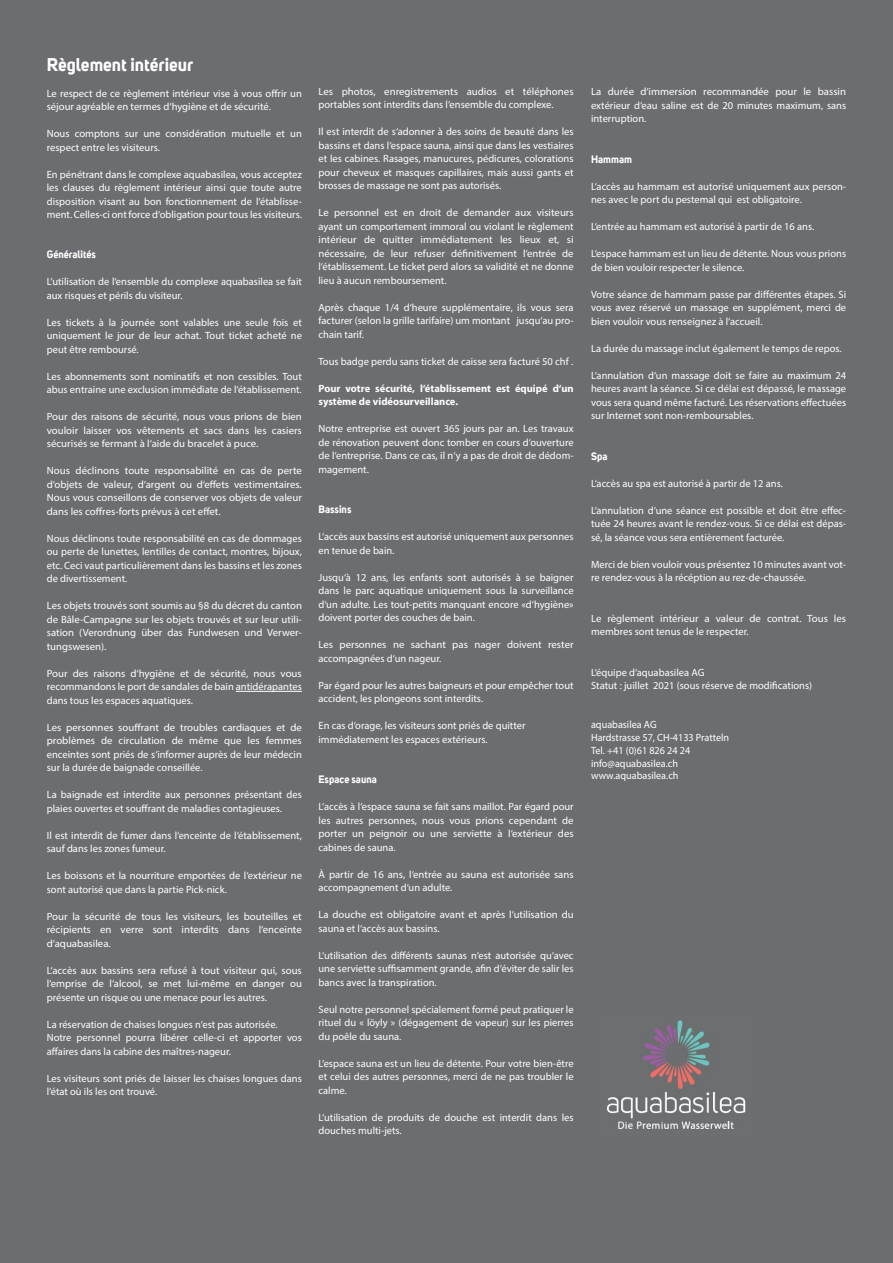
<style>
.page{position:relative;width:893px;height:1263px;background:#6c6d70}
.page>*{position:absolute;margin:0;border:0;box-sizing:border-box;transform-origin:0 0}
.t1{font:700 18px "Uni Sans";color:#fff}
.t2{font:10.5px/13.5px "Myriad Pro";color:#fff;text-align:justify}
.t3{font:700 10.5px/13.5px "Myriad Pro";color:#fff}
.t4{font:700 10.5px "Uni Sans";color:#fff}
</style>
<div class="page">
<hr style="left:236px;top:691px;width:66px;height:1px;background:#fff">
<img style="left:606px;top:1020px;width:140px;height:109px">
<p class="t1" style="left:47px;top:54px;width:148px">Règlement intérieur</p>
<p class="t2" style="left:47px;top:86px;width:257px">Le respect de ce règlement intérieur vise à vous offrir un séjour agréable en termes d‘hygiène et de sécurité.</p>
<p class="t2" style="left:47px;top:127px;width:257px">Nous comptons sur une considération mutuelle et un respect entre les visiteurs.</p>
<p class="t2" style="left:47px;top:167px;width:257px">En pénétrant dans le complexe aquabasilea, vous acceptez les clauses du règlement intérieur ainsi que toute autre disposition visant au bon fonctionnement de l‘établisse&shy;ment. Celles-ci ont force d‘obligation pour tous les visiteurs.</p>
<p class="t4" style="left:47px;top:248px;width:51px">Généralités</p>
<p class="t2" style="left:47px;top:275px;width:257px">L‘utilisation de l‘ensemble du complexe aquabasilea se fait aux risques et périls du visiteur.</p>
<p class="t2" style="left:47px;top:315px;width:257px">Les tickets à la journée sont valables une seule fois et uniquement le jour de leur achat. Tout ticket acheté ne peut être remboursé.</p>
<p class="t2" style="left:47px;top:369px;width:257px">Les abonnements sont nominatifs et non cessibles. Tout abus entraine une exclusion immédiate de l‘établissement.</p>
<p class="t2" style="left:47px;top:410px;width:257px">Pour des raisons de sécurité, nous vous prions de bien vouloir laisser vos vêtements et sacs dans les casiers sécurisés se fermant à l‘aide du bracelet à puce.</p>
<p class="t2" style="left:47px;top:464px;width:257px">Nous déclinons toute responsabilité en cas de perte d‘objets de valeur, d‘argent ou d‘effets vestimentaires.<br>Nous vous conseillons de conserver vos objets de valeur dans les coffres-forts prévus à cet effet.</p>
<p class="t2" style="left:47px;top:531px;width:257px">Nous déclinons toute responsabilité en cas de dommages ou perte de lunettes, lentilles de contact, montres, bijoux, etc. Ceci vaut particulièrement dans les bassins et les zones de divertissement.</p>
<p class="t2" style="left:47px;top:599px;width:257px">Les objets trouvés sont soumis au §8 du décret du canton de Bâle-Campagne sur les objets trouvés et sur leur utili&shy;sation (Verordnung über das Fundwesen und Verwer&shy;tungswesen).</p>
<p class="t2" style="left:47px;top:666px;width:257px">Pour des raisons d‘hygiène et de sécurité, nous vous recommandons le port de sandales de bain antidérapantes dans tous les espaces aquatiques.</p>
<p class="t2" style="left:47px;top:720px;width:257px">Les personnes souffrant de troubles cardiaques et de problèmes de circulation de même que les femmes enceintes sont priés de s‘informer auprès de leur médecin sur la durée de baignade conseillée.</p>
<p class="t2" style="left:47px;top:788px;width:257px">La baignade est interdite aux personnes présentant des plaies ouvertes et souffrant de maladies contagieuses.</p>
<p class="t2" style="left:47px;top:828px;width:257px">Il est interdit de fumer dans l‘enceinte de l‘établissement, sauf dans les zones fumeur.</p>
<p class="t2" style="left:47px;top:869px;width:257px">Les boissons et la nourriture emportées de l‘extérieur ne sont autorisé que dans la partie Pick-nick.</p>
<p class="t2" style="left:47px;top:909px;width:257px">Pour la sécurité de tous les visiteurs, les bouteilles et récipients en verre sont interdits dans l‘enceinte d‘aquabasilea.</p>
<p class="t2" style="left:47px;top:963px;width:257px">L‘accès aux bassins sera refusé à tout visiteur qui, sous l‘emprise de l‘alcool, se met lui-même en danger ou présente un risque ou une menace pour les autres.</p>
<p class="t2" style="left:47px;top:1017px;width:232px">La réservation de chaises longues n‘est pas autorisée.</p>
<p class="t2" style="left:47px;top:1031px;width:257px">Notre personnel pourra libérer celle-ci et apporter vos affaires dans la cabine des maîtres-nageur.</p>
<p class="t2" style="left:47px;top:1071px;width:257px">Les visiteurs sont priés de laisser les chaises longues dans l‘état où ils les ont trouvé.</p>
<p class="t2" style="left:318px;top:84px;width:257px">Les photos, enregistrements audios et téléphones portables sont interdits dans l‘ensemble du complexe.</p>
<p class="t2" style="left:318px;top:125px;width:257px">Il est interdit de s‘adonner à des soins de beauté dans les bassins et dans l‘espace sauna, ainsi que dans les vestiaires et les cabines. Rasages, manucures, pédicures, colorations pour cheveux et masques capillaires, mais aussi gants et brosses de massage ne sont pas autorisés.</p>
<p class="t2" style="left:318px;top:206px;width:257px">Le personnel est en droit de demander aux visiteurs ayant un comportement immoral ou violant le règlement intérieur de quitter immédiatement les lieux et, si nécessaire, de leur refuser définitivement l‘entrée de l‘établissement. Le ticket perd alors sa validité et ne donne lieu à aucun remboursement.</p>
<p class="t2" style="left:318px;top:300px;width:257px">Après chaque 1/4 d‘heure supplémentaire, ils vous sera facturer (selon la grille tarifaire) um montant jusqu‘au pro&shy;chain tarif.</p>
<p class="t2" style="left:318px;top:354px;width:256px">Tous badge perdu sans ticket de caisse sera facturé 50 chf .</p>
<p class="t3" style="left:318px;top:381px;width:257px">Pour votre sécurité, l‘établissement est équipé d‘un système de vidéosurveillance.</p>
<p class="t2" style="left:318px;top:422px;width:257px">Notre entreprise est ouvert 365 jours par an. Les travaux de rénovation peuvent donc tomber en cours d‘ouverture de l‘entreprise. Dans ce cas, il n‘y a pas de droit de dédom&shy;magement.</p>
<p class="t4" style="left:318px;top:503px;width:34px">Bassins</p>
<p class="t2" style="left:318px;top:530px;width:257px">L‘accès aux bassins est autorisé uniquement aux personnes en tenue de bain.</p>
<p class="t2" style="left:318px;top:570px;width:257px">Jusqu‘à 12 ans, les enfants sont autorisés à se baigner dans le parc aquatique uniquement sous la surveillance d‘un adulte. Les tout-petits manquant encore «d‘hygiène» doivent porter des couches de bain.</p>
<p class="t2" style="left:318px;top:638px;width:257px">Les personnes ne sachant pas nager doivent rester accompagnées d‘un nageur.</p>
<p class="t2" style="left:318px;top:678px;width:257px">Par égard pour les autres baigneurs et pour empêcher tout accident, les plongeons sont interdits.</p>
<p class="t2" style="left:318px;top:719px;width:209px">En cas d‘orage, les visiteurs sont priés de quitter</p>
<p class="t2" style="left:318px;top:732px;width:171px">immédiatement les espaces extérieurs.</p>
<p class="t4" style="left:318px;top:773px;width:60px">Espace sauna</p>
<p class="t2" style="left:318px;top:800px;width:257px">L‘accès à l‘espace sauna se fait sans maillot. Par égard pour les autres personnes, nous vous prions cependant de porter un peignoir ou une serviette à l‘extérieur des cabines de sauna.</p>
<p class="t2" style="left:318px;top:867px;width:257px">À partir de 16 ans, l‘entrée au sauna est autorisée sans accompagnement d‘un adulte.</p>
<p class="t2" style="left:318px;top:908px;width:257px">La douche est obligatoire avant et après l‘utilisation du sauna et l‘accès aux bassins.</p>
<p class="t2" style="left:318px;top:948px;width:257px">L‘utilisation des différents saunas n‘est autorisée qu‘avec une serviette suffisamment grande, afin d‘éviter de salir les bancs avec la transpiration.</p>
<p class="t2" style="left:318px;top:1002px;width:257px">Seul notre personnel spécialement formé peut pratiquer le rituel du « löyly » (dégagement de vapeur) sur les pierres du poêle du sauna.</p>
<p class="t2" style="left:318px;top:1056px;width:257px">L‘espace sauna est un lieu de détente. Pour votre bien-être et celui des autres personnes, merci de ne pas troubler le calme.</p>
<p class="t2" style="left:318px;top:1110px;width:257px">L‘utilisation de produits de douche est interdit dans les douches multi-jets.</p>
<p class="t2" style="left:591px;top:85px;width:257px">La durée d‘immersion recommandée pour le bassin extérieur d‘eau saline est de 20 minutes maximum, sans interruption.</p>
<p class="t4" style="left:591px;top:152px;width:43px">Hammam</p>
<p class="t2" style="left:591px;top:179px;width:257px">L‘accès au hammam est autorisé uniquement aux person&shy;nes avec le port du pestemal qui est obligatoire.</p>
<p class="t2" style="left:591px;top:220px;width:225px">L‘entrée au hammam est autorisé à partir de 16 ans.</p>
<p class="t2" style="left:591px;top:247px;width:257px">L‘espace hammam est un lieu de détente. Nous vous prions de bien vouloir respecter le silence.</p>
<p class="t2" style="left:591px;top:287px;width:257px">Votre séance de hammam passe par différentes étapes. Si vous avez réservé un massage en supplément, merci de bien vouloir vous renseignez à l‘accueil.</p>
<p class="t2" style="left:591px;top:341px;width:252px">La durée du massage inclut également le temps de repos.</p>
<p class="t2" style="left:591px;top:368px;width:257px">L‘annulation d‘un massage doit se faire au maximum 24 heures avant la séance. Si ce délai est dépassé, le massage vous sera quand même facturé. Les réservations effectuées sur Internet sont non-remboursables.</p>
<p class="t4" style="left:591px;top:449px;width:18px">Spa</p>
<p class="t2" style="left:591px;top:476px;width:193px">L‘accès au spa est autorisé à partir de 12 ans.</p>
<p class="t2" style="left:591px;top:503px;width:257px">L‘annulation d‘une séance est possible et doit être effec&shy;tuée 24 heures avant le rendez-vous. Si ce délai est dépas&shy;sé, la séance vous sera entièrement facturée.</p>
<p class="t2" style="left:591px;top:557px;width:257px">Merci de bien vouloir vous présentez 10 minutes avant vot&shy;re rendez-vous à la récéption au rez-de-chaussée.</p>
<p class="t2" style="left:591px;top:611px;width:257px">Le règlement intérieur a valeur de contrat. Tous les membres sont tenus de le respecter.</p>
<p class="t2" style="left:591px;top:665px;width:115px">L‘équipe d‘aquabasilea AG</p>
<p class="t2" style="left:591px;top:679px;width:223px">Statut : juillet 2021 (sous réserve de modifications)</p>
<p class="t2" style="left:591px;top:717px;width:67px">aquabasilea AG</p>
<p class="t2" style="left:591px;top:730px;width:140px">Hardstrasse 57, CH-4133 Pratteln</p>
<p class="t2" style="left:591px;top:743px;width:101px">Tel. +41 (0)61 826 24 24</p>
<p class="t2" style="left:591px;top:756px;width:89px">info@aquabasilea.ch</p>
<p class="t2" style="left:591px;top:769px;width:89px">www.aquabasilea.ch</p>
</div>
